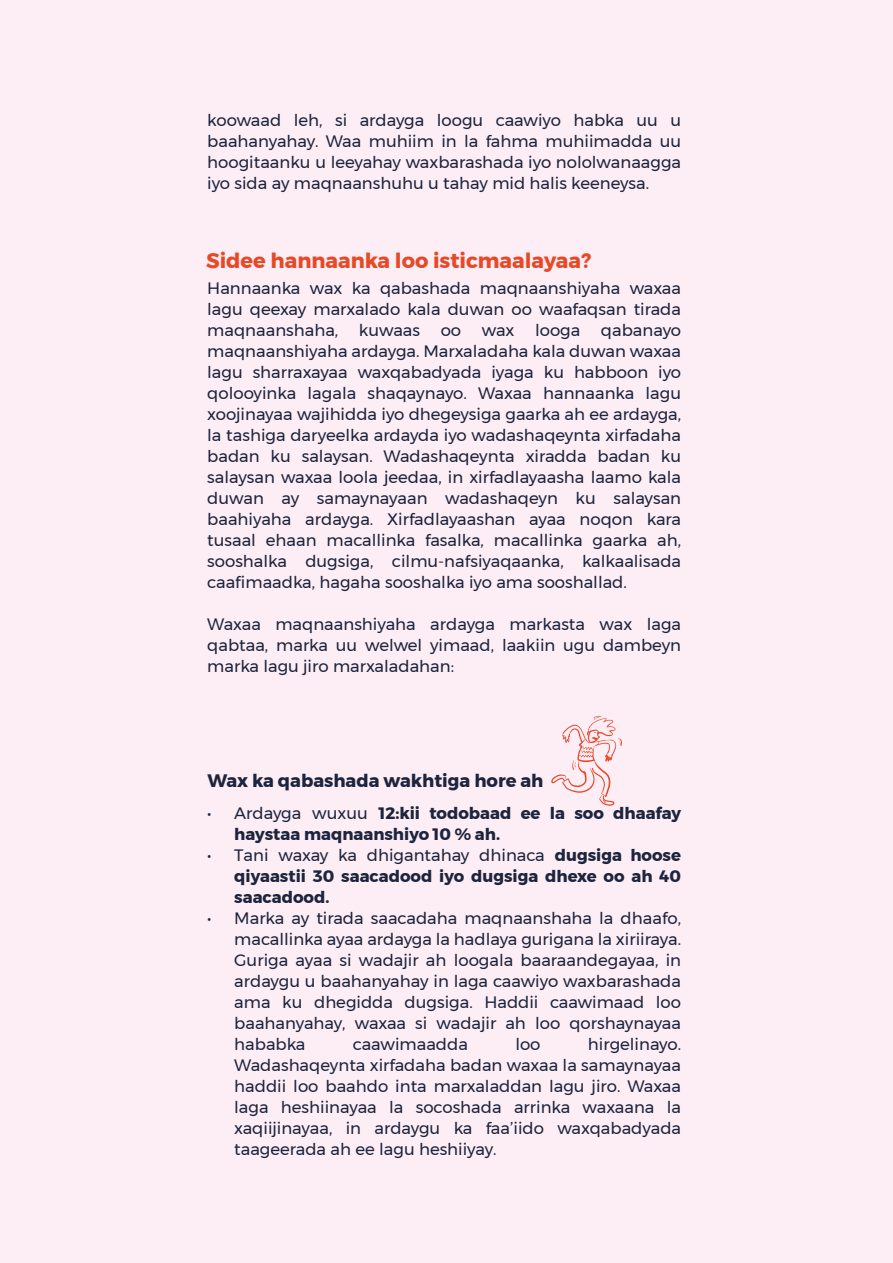
<style>
.page{position:relative;width:893px;height:1263px;background:#fdedf5}
.page>*{position:absolute;margin:0;border:0;box-sizing:border-box;transform-origin:0 0}
.t1{font:700 21px "Montserrat";color:#e74926}
.t2{font:700 18px "Montserrat";color:#1c253d}
.t3{font:16.5px/21px "Montserrat";color:#1c253d;text-align:justify}
.t4{font:700 16.5px/21px "Montserrat";color:#1c253d}
.s1{font-weight:400}
</style>
<div class="page">
<svg style="left:551px;top:716px;width:71px;height:90px"></svg>
<p class="t3" style="left:207px;top:109px;width:475px">koowaad leh, si ardayga loogu caawiyo habka uu u baahanyahay. Waa muhiim in la fahma muhiimadda uu hoogitaanku u leeyahay waxbarashada iyo nololwanaagga iyo sida ay maqnaanshuhu u tahay mid halis keeneysa.</p>
<p class="t1" style="left:206px;top:243px;width:386px">Sidee hannaanka loo isticmaalayaa?</p>
<p class="t3" style="left:207px;top:277px;width:475px">Hannaanka wax ka qabashada maqnaanshiyaha waxaa lagu qeexay marxalado kala duwan oo waafaqsan tirada maqnaanshaha, kuwaas oo wax looga qabanayo maqnaanshiyaha ardayga. Marxaladaha kala duwan waxaa lagu sharraxayaa waxqabadyada iyaga ku habboon iyo qolooyinka lagala shaqaynayo. Waxaa hannaanka lagu xoojinayaa wajihidda iyo dhegeysiga gaarka ah ee ardayga, la tashiga daryeelka ardayda iyo wadashaqeynta xirfadaha badan ku salaysan. Wadashaqeynta xiradda badan ku salaysan waxaa loola jeedaa, in xirfadlayaasha laamo kala duwan ay samaynayaan wadashaqeyn ku salaysan baahiyaha ardayga. Xirfadlayaashan ayaa noqon kara tusaal ehaan macallinka fasalka, macallinka gaarka ah, sooshalka dugsiga, cilmu-nafsiyaqaanka, kalkaalisada caafimaadka, hagaha sooshalka iyo ama sooshallad.</p>
<p class="t3" style="left:207px;top:613px;width:475px">Waxaa maqnaanshiyaha ardayga markasta wax laga qabtaa, marka uu welwel yimaad, laakiin ugu dambeyn marka lagu jiro marxaladahan:</p>
<p class="t2" style="left:208px;top:766px;width:337px">Wax ka qabashada wakhtiga hore ah</p>
<p class="t4" style="left:234px;top:802px;width:448px;text-indent:-27px"><span class="s1">• Ardayga wuxuu</span> 12:kii todobaad ee la soo dhaafay haystaa maqnaanshiyo 10 % ah.</p>
<p class="t4" style="left:234px;top:844px;width:448px;text-align:justify;text-indent:-27px"><span class="s1">• Tani waxay ka dhigantahay dhinaca</span> dugsiga hoose qiyaastii 30 saacadood iyo dugsiga dhexe oo ah 40 saacadood.</p>
<p class="t3" style="left:234px;top:907px;width:448px;text-indent:-27px">• Marka ay tirada saacadaha maqnaanshaha la dhaafo, macallinka ayaa ardayga la hadlaya gurigana la xiriiraya.<br>Guriga ayaa si wadajir ah loogala baaraandegayaa, in ardaygu u baahanyahay in laga caawiyo waxbarashada ama ku dhegidda dugsiga. Haddii caawimaad loo baahanyahay, waxaa si wadajir ah loo qorshaynayaa hababka</p>
<p class="t3" style="left:234px;top:1033px;width:448px;text-indent:354px">hirgelinayo.<br>Wadashaqeynta xirfadaha badan waxaa la samaynayaa haddii loo baahdo inta marxaladdan lagu jiro. Waxaa laga heshiinayaa la socoshada arrinka waxaana la xaqiijinayaa, in ardaygu ka faa’iido waxqabadyada taageerada ah ee lagu heshiiyay.</p>
<p class="t3" style="left:353px;top:1033px;width:117px">caawimaadda</p>
<p class="t3" style="left:515px;top:1033px;width:27px">loo</p>
</div>
